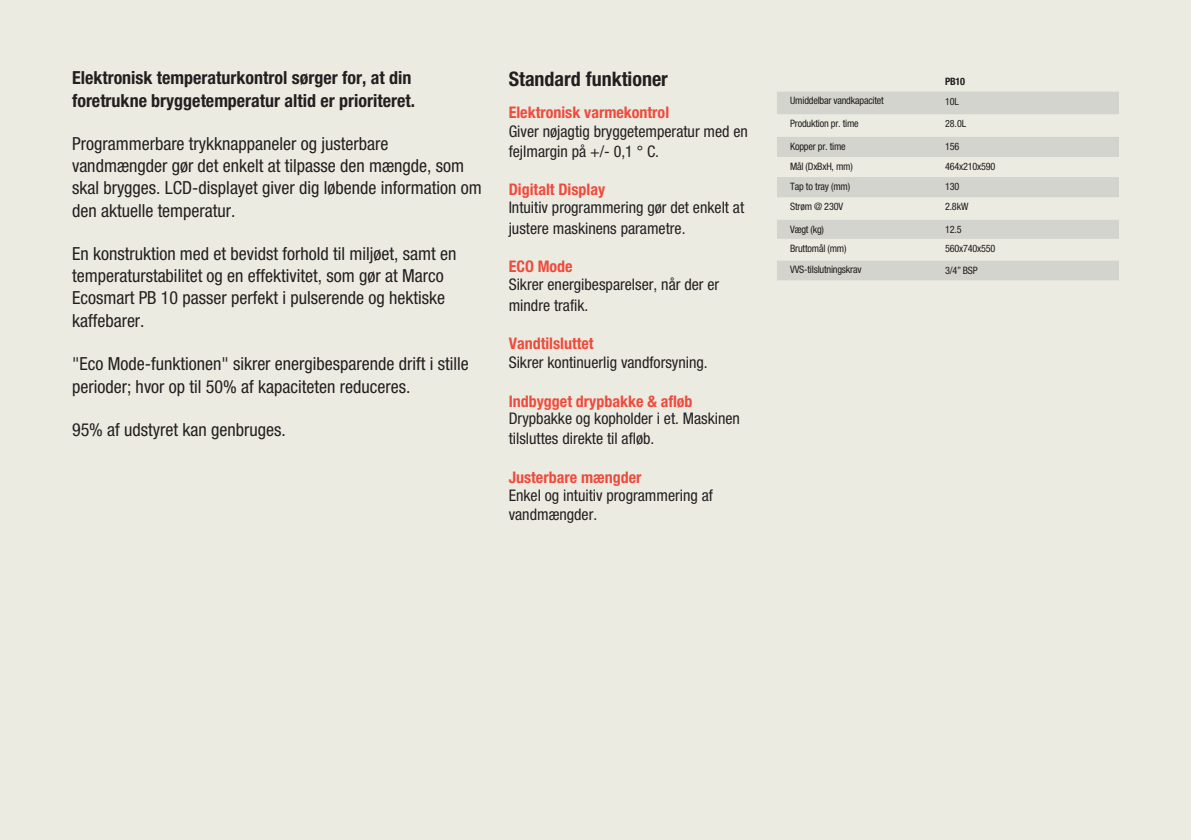
<style>
.page{position:relative;width:1191px;height:840px;background:#fff}
.page>*{position:absolute;margin:0;border:0;box-sizing:border-box;transform-origin:0 0}
.t1{font:700 condensed 20px "Helvetica Neue LT Pro";color:#231f20}
.t2{font:condensed 18px/22.4px "Helvetica Neue LT Pro";color:#231f20}
.t3{font:700 condensed 18px/22.8px "Helvetica Neue LT Pro";color:#231f20}
.t4{font:condensed 16px/18.2px "Helvetica Neue LT Pro";color:#231f20}
.t5{font:condensed 10.2px "Helvetica Neue LT Pro";letter-spacing:-.02em;color:#231f20}
.t6{font:700 condensed 10.2px "Helvetica Neue LT Pro";color:#231f20}
.t7{font:condensed 10px "Helvetica Neue LT Pro";color:#231f20}
.s1{font-weight:700;color:#ef4b3d}
</style>
<div class="page">
<div style="left:0;top:0;width:1191px;height:839px;background:#ecebe2"></div>
<svg style="left:777px;top:91px;width:342px;height:189px;fill:#d4d4ce"></svg>
<p class="t3" style="left:72px;top:66px;width:345px">Elektronisk temperaturkontrol sørger for, at din foretrukne bryggetemperatur altid er prioriteret.</p>
<p class="t2" style="left:72px;top:132px;width:411px">Programmerbare trykknappaneler og justerbare vandmængder gør det enkelt at tilpasse den mængde, som skal brygges. LCD-displayet giver dig løbende information om den aktuelle temperatur.</p>
<p class="t2" style="left:72px;top:242px;width:386px">En konstruktion med et bevidst forhold til miljøet, samt en temperaturstabilitet og en effektivitet, som gør at Marco Ecosmart PB 10 passer perfekt i pulserende og hektiske kaffebarer.</p>
<p class="t2" style="left:72px;top:352px;width:398px;line-height:23px">"Eco Mode-funktionen" sikrer energibesparende drift i stille perioder; hvor op til 50% af kapaciteten reduceres.</p>
<p class="t2" style="left:72px;top:418px;width:215px">95% af udstyret kan genbruges.</p>
<p class="t1" style="left:509px;top:67px;width:161px">Standard funktioner</p>
<p class="t4" style="left:509px;top:103px;width:241px"><span class="s1">Elektronisk varmekontrol<br></span>Giver nøjagtig bryggetemperatur med en</p>
<p class="t4" style="left:509px;top:142px;width:152px">fejlmargin på +/- 0,1 ° C.</p>
<p class="t4" style="left:509px;top:180px;width:237px"><span class="s1">Digitalt Display<br></span>Intuitiv programmering gør det enkelt at</p>
<p class="t4" style="left:509px;top:219px;width:178px">justere maskinens parametre.</p>
<p class="t4" style="left:509px;top:257px;width:212px"><span class="s1">ECO Mode<br></span>Sikrer energibesparelser, når der er</p>
<p class="t4" style="left:509px;top:295px;width:81px">mindre trafik.</p>
<p class="t4" style="left:509px;top:333px;width:200px;line-height:19.2px"><span class="s1">Vandtilsluttet<br></span>Sikrer kontinuerlig vandforsyning.</p>
<p class="t4" style="left:509px;top:392px;width:233px;line-height:17.6px"><span class="s1">Indbygget drypbakke &amp; afløb<br></span>Drypbakke og kopholder i et. Maskinen</p>
<p class="t4" style="left:509px;top:429px;width:147px">tilsluttes direkte til afløb.</p>
<p class="t4" style="left:509px;top:467px;width:206px"><span class="s1">Justerbare mængder<br></span>Enkel og intuitiv programmering af vandmængder.</p>
<p class="t6" style="left:945px;top:75px;width:22px">PB10</p>
<p class="t5" style="left:790px;top:94px;width:95px">Umiddelbar vandkapacitet</p>
<p class="t7" style="left:945px;top:95px;width:16px">10L</p>
<p class="t5" style="left:790px;top:117px;width:70px">Produktion pr. time</p>
<p class="t7" style="left:945px;top:118px;width:23px">28.0L</p>
<p class="t5" style="left:790px;top:140px;width:57px">Kopper pr. time</p>
<p class="t5" style="left:945px;top:140px;width:16px">156</p>
<p class="t5" style="left:790px;top:160px;width:64px">Mål (DxBxH, mm)</p>
<p class="t5" style="left:945px;top:160px;width:52px">464x210x590</p>
<p class="t5" style="left:790px;top:181px;width:62px">Tap to tray (mm)</p>
<p class="t5" style="left:945px;top:181px;width:16px">130</p>
<p class="t5" style="left:790px;top:201px;width:54px">Strøm @ 230V</p>
<p class="t5" style="left:945px;top:201px;width:25px">2.8kW</p>
<p class="t5" style="left:790px;top:223px;width:35px">Vægt (kg)</p>
<p class="t5" style="left:945px;top:223px;width:18px">12.5</p>
<p class="t5" style="left:790px;top:242px;width:58px">Bruttomål (mm)</p>
<p class="t5" style="left:945px;top:242px;width:52px">560x740x550</p>
<p class="t5" style="left:790px;top:263px;width:73px">VVS-tilslutningskrav</p>
<p class="t5" style="left:945px;top:264px;width:34px">3/4” BSP</p>
</div>
